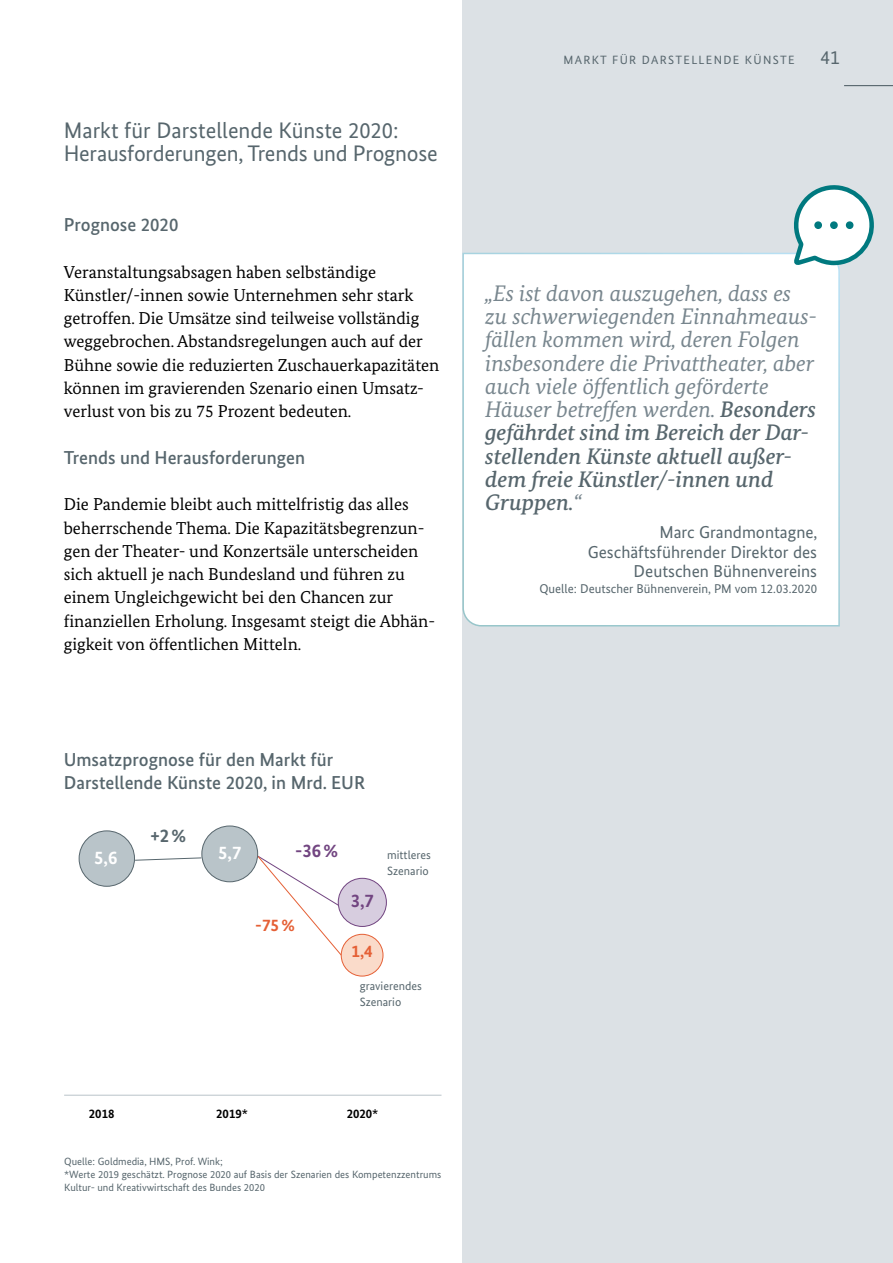
<style>
.page{position:relative;width:893px;height:1263px;background:#fff}
.page>*{position:absolute;margin:0;border:0;box-sizing:border-box;transform-origin:0 0}
.t1{font:italic 22.5px/23.2px "Bundes Serif";color:#78868e}
.t2{font:22.5px/23.2px "Bundes Sans";letter-spacing:-.01em;color:#57666d}
.t3{font:19.5px "Bundes Sans";color:#57666d}
.t4{font:500 18.75px/23.2px "Bundes Sans";color:#57666d}
.t5{font:700 18.75px "Bundes Sans";color:#724581}
.t6{font:700 18.75px "Bundes Sans";color:#fff}
.t7{font:700 18.75px "Bundes Sans";color:#57666d}
.t8{font:17.25px/23.2px "Bundes Serif";color:#000}
.t9{font:17.25px/19.5px "Bundes Sans";color:#57666d;text-align:right}
.t10{font:700 17.25px "Bundes Sans";color:#e56036}
.t11{font:12.75px "Bundes Sans";color:#57666d}
.t12{font:700 12.75px "Bundes Sans";color:#000}
.t13{font:12px/15.8px "Bundes Sans";color:#57666d}
.t14{font:12px "Bundes Sans";letter-spacing:.11em;color:#57666d}
.t15{font:10.5px/12.8px "Bundes Sans";color:#57666d}
.s1{font-weight:500;color:#57666d}
</style>
<div class="page">
<div style="left:462px;top:0;width:431px;height:1263px;background:#dce1e5"></div>
<hr style="left:844px;top:85px;width:49px;height:1px;background:#57666d">
<div style="left:462px;top:252px;width:378px;height:375px;background:#fff"></div>
<svg style="left:788px;top:185px;width:86px;height:84px"></svg>
<div style="left:814px;top:221px;width:8px;height:8px;border:2px solid #00797f;border-radius:50%"></div>
<div style="left:79px;top:831px;width:55px;height:55px;background:#b9c4c9;border-radius:50%"></div>
<div style="left:79px;top:830px;width:56px;height:57px;border:1px solid #57666d;border-radius:50%"></div>
<svg style="left:134px;top:857px;width:67px;height:4px"></svg>
<svg style="left:257px;top:855px;width:85px;height:101px"></svg>
<hr style="left:64px;top:1095px;width:377px;height:1px;background:#b9c4c9">
<div style="left:202px;top:826px;width:56px;height:56px;background:#b9c4c9;border-radius:50%"></div>
<div style="left:201px;top:826px;width:57px;height:56px;border:1px solid #57666d;border-radius:50%"></div>
<div style="left:338px;top:878px;width:48px;height:48px;background:#d7cddf;border-radius:50%"></div>
<div style="left:338px;top:878px;width:49px;height:49px;border:1px solid #724581;border-radius:50%"></div>
<div style="left:341px;top:934px;width:42px;height:42px;background:#fadbca;border-radius:50%"></div>
<div style="left:341px;top:934px;width:42px;height:42px;border:1px solid #e56036;border-radius:50%"></div>
<h1 class="t2" style="left:64px;top:119px;width:375px">Markt für Darstellende Künste 2020:<br>Herausforderungen, Trends und Prognose</h1>
<p class="t4" style="left:64px;top:213px;width:116px">Prognose 2020</p>
<p class="t8" style="left:64px;top:260px;width:377px">Veranstaltungsabsagen haben selbständige Künstler/-innen sowie Unternehmen sehr stark getroffen. Die Umsätze sind teilweise vollständig weggebrochen. Abstandsregelungen auch auf der Bühne sowie die reduzierten Zuschauerkapazitäten können im gravierenden Szenario einen Umsatz&shy;verlust von bis zu 75 Prozent bedeuten.</p>
<p class="t4" style="left:64px;top:445px;width:243px">Trends und Herausforderungen</p>
<p class="t8" style="left:64px;top:492px;width:373px">Die Pandemie bleibt auch mittelfristig das alles beherrschende Thema. Die Kapazitätsbegrenzun&shy;gen der Theater- und Konzertsäle unterscheiden sich aktuell je nach Bundesland und führen zu einem Ungleichgewicht bei den Chancen zur finanziellen Erholung. Insgesamt steigt die Abhän&shy;gigkeit von öffentlichen Mitteln.</p>
<p class="t4" style="left:64px;top:748px;width:303px">Umsatzprognose für den Markt für<br>Darstellende Künste 2020, in Mrd. EUR</p>
<p class="t6" style="left:94px;top:846px;width:25px">5,6</p>
<p class="t7" style="left:150px;top:824px;width:37px">+2 %</p>
<p class="t6" style="left:218px;top:841px;width:25px">5,7</p>
<p class="t5" style="left:295px;top:839px;width:45px">-36 %</p>
<p class="t10" style="left:255px;top:914px;width:41px">-75 %</p>
<p class="t5" style="left:351px;top:889px;width:25px">3,7</p>
<p class="t10" style="left:351px;top:941px;width:23px">1,4</p>
<p class="t13" style="left:387px;top:847px;width:45px">mittleres<br>Szenario</p>
<p class="t13" style="left:360px;top:978px;width:64px">gravierendes<br>Szenario</p>
<p class="t12" style="left:89px;top:1106px;width:27px">2018</p>
<p class="t12" style="left:216px;top:1106px;width:33px">2019*</p>
<p class="t12" style="left:347px;top:1106px;width:33px">2020*</p>
<p class="t15" style="left:64px;top:1155px;width:379px">Quelle: Goldmedia, HMS, Prof. Wink;<br>*Werte 2019 geschätzt. Prognose 2020 auf Basis der Szenarien des Kompetenzzentrums<br>Kultur- und Kreativwirtschaft des Bundes 2020</p>
<p class="t14" style="left:563px;top:52px;width:233px">MARKT FÜR DARSTELLENDE KÜNSTE</p>
<p class="t3" style="left:820px;top:45px;width:21px">41</p>
<p class="t1" style="left:485px;top:281px;width:333px">„Es ist davon auszugehen, dass es zu schwerwiegenden Einnahmeaus&shy;fällen kommen wird, deren Folgen insbesondere die Privattheater, aber auch viele öffentlich geförderte<br>Häuser betreffen werden. <span class="s1">Besonders gefährdet sind im Bereich der Dar&shy;stellenden Künste aktuell außer&shy;dem freie Künstler/-innen und<br>Gruppen.</span>“</p>
<p class="t9" style="left:588px;top:522px;width:231px">Marc Grandmontagne,<br>Geschäftsführender Direktor des<br>Deutschen Bühnenvereins</p>
<p class="t11" style="left:539px;top:581px;width:279px">Quelle: Deutscher Bühnenverein, PM vom 12.03.2020</p>
</div>
